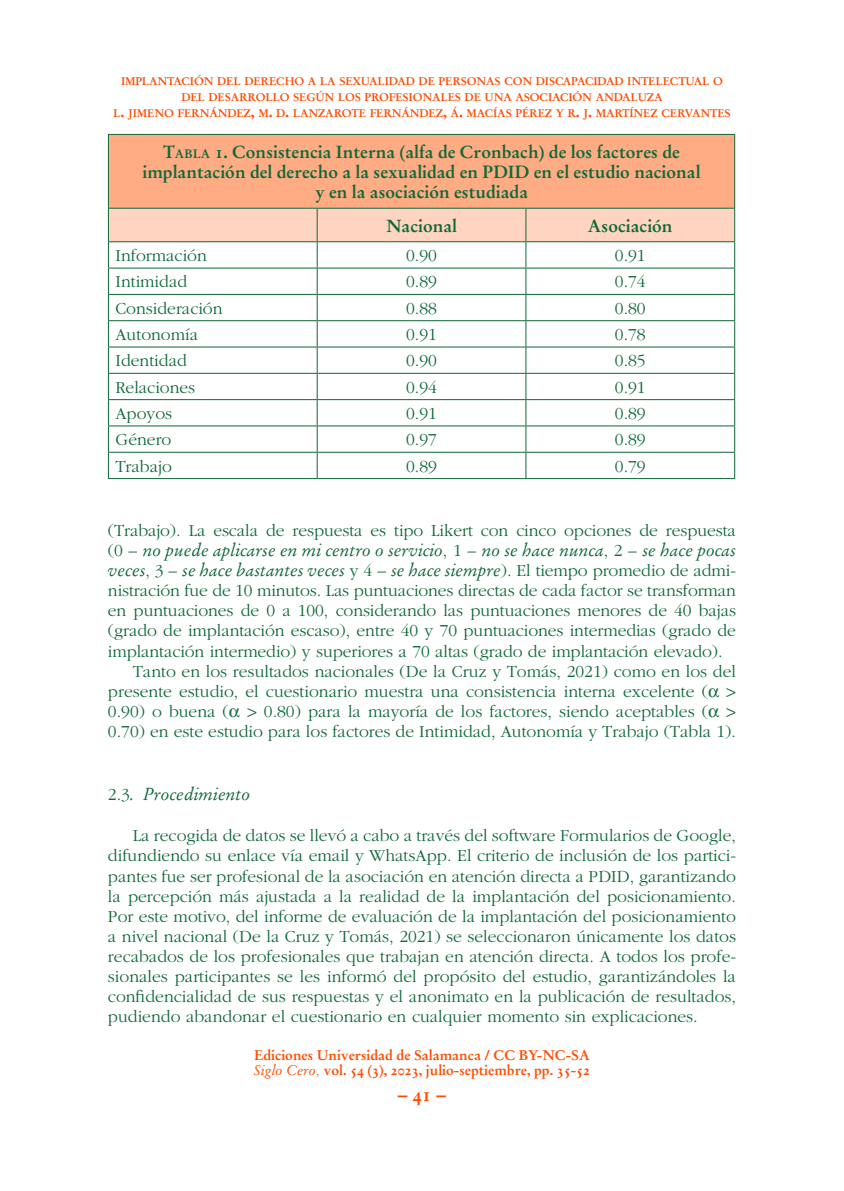
<style>
.page{position:relative;width:844px;height:1191px;background:#fff}
.page>*{position:absolute;margin:0;border:0;box-sizing:border-box;transform-origin:0 0}
.t1{font:19.25px "Stempel Garamond Bold Os F";color:#ff4c00}
.TEX_de_párrafo_N_part{font:300 17.5px/20.1px "ITC Garamond Std";color:#0f6838;text-align:justify}
.tabla{font:300 17.5px "ITC Garamond Std";color:#0f6838}
.tabla_titulo{font:17.5px/20.1px "Stempel Garamond Bold Os F";color:#0f6838;text-align:center}
.tabla_subtitulo{font:17.5px "Stempel Garamond Bold Os F";color:#0f6838}
.TEX_Cab_Cur{font:17.5px "Stempel Garamond Italic Os F";color:#0f6838}
.t2{font:14px/15.8px "Stempel Garamond Bold Os F";color:#ff4c00}
.t3{font:11.03px/15.8px "Stempel Garamond Bold Os F";letter-spacing:-.015em;color:#ff4c00;text-align:center}
.s1{font-size:15.75px}
.s2{font-style:inherit}
.s3{font-size:12.25px}
.s4{font-family:"Stempel Garamond Italic Os F";font-weight:400}
.s5{font-family:"ITC Garamond Std";font-weight:300}
.s6{font-family:"Stempel Garamond Italic Os F"}
</style>
<div class="page">
<div style="left:108px;top:134px;width:626px;height:74px;background:#ffac85"></div>
<hr style="left:108px;top:134px;width:209px;height:1px;background:#0f6838">
<hr style="left:108px;top:135px;width:1px;height:73px;background:#0f6838">
<hr style="left:317px;top:134px;width:209px;height:1px;background:#0f6838">
<hr style="left:526px;top:134px;width:209px;height:1px;background:#0f6838">
<hr style="left:734px;top:135px;width:1px;height:73px;background:#0f6838">
<svg style="left:108px;top:208px;width:627px;height:270px"></svg>
<hr style="left:108px;top:478px;width:209px;height:1px;background:#0f6838">
<hr style="left:317px;top:478px;width:209px;height:1px;background:#0f6838">
<hr style="left:526px;top:478px;width:209px;height:1px;background:#0f6838">
<p class="t3" style="left:113px;top:73px;width:618px">IMPLANTACIÓN DEL DERECHO A LA SEXUALIDAD DE PERSONAS CON DISCAPACIDAD INTELECTUAL O<br>DEL DESARROLLO SEGÚN LOS PROFESIONALES DE UNA ASOCIACIÓN ANDALUZA<br>L<span class="s1">.</span> JIMENO FERNÁNDEZ<span class="s1">,</span> M<span class="s1">.</span> D<span class="s1">.</span> LANZAROTE FERNÁNDEZ<span class="s1">,</span> Á<span class="s1">.</span> MACÍAS PÉREZ Y R<span class="s1">.</span> J<span class="s1">.</span> MARTÍNEZ CERVANTES</p>
<p class="tabla_titulo" style="left:142px;top:142px;width:559px"><span class="s2">T</span><span class="s3">ABLA</span> <span class="s2">1.</span> Consistencia Interna (alfa de Cronbach) de los factores de implantación del derecho a la sexualidad en PDID en el estudio nacional y en la asociación estudiada</p>
<p class="tabla_subtitulo" style="left:386px;top:215px;width:72px">Nacional</p>
<p class="tabla_subtitulo" style="left:588px;top:215px;width:86px">Asociación</p>
<p class="tabla" style="left:115px;top:246px;width:93px">Información</p>
<p class="tabla" style="left:406px;top:246px;width:32px">0.90</p>
<p class="tabla" style="left:614px;top:246px;width:32px">0.91</p>
<p class="tabla" style="left:115px;top:272px;width:73px">Intimidad</p>
<p class="tabla" style="left:406px;top:272px;width:32px">0.89</p>
<p class="tabla" style="left:614px;top:272px;width:32px">0.74</p>
<p class="tabla" style="left:115px;top:299px;width:109px">Consideración</p>
<p class="tabla" style="left:406px;top:299px;width:32px">0.88</p>
<p class="tabla" style="left:614px;top:299px;width:32px">0.80</p>
<p class="tabla" style="left:115px;top:325px;width:84px">Autonomía</p>
<p class="tabla" style="left:406px;top:325px;width:32px">0.91</p>
<p class="tabla" style="left:614px;top:325px;width:32px">0.78</p>
<p class="tabla" style="left:115px;top:351px;width:73px">Identidad</p>
<p class="tabla" style="left:406px;top:351px;width:32px">0.90</p>
<p class="tabla" style="left:614px;top:351px;width:32px">0.85</p>
<p class="tabla" style="left:115px;top:378px;width:81px">Relaciones</p>
<p class="tabla" style="left:406px;top:378px;width:32px">0.94</p>
<p class="tabla" style="left:614px;top:378px;width:32px">0.91</p>
<p class="tabla" style="left:115px;top:404px;width:58px">Apoyos</p>
<p class="tabla" style="left:406px;top:404px;width:32px">0.91</p>
<p class="tabla" style="left:614px;top:404px;width:32px">0.89</p>
<p class="tabla" style="left:115px;top:430px;width:57px">Género</p>
<p class="tabla" style="left:406px;top:430px;width:32px">0.97</p>
<p class="tabla" style="left:614px;top:430px;width:32px">0.89</p>
<p class="tabla" style="left:115px;top:457px;width:58px">Trabajo</p>
<p class="tabla" style="left:406px;top:457px;width:32px">0.89</p>
<p class="tabla" style="left:614px;top:457px;width:32px">0.79</p>
<p class="TEX_de_párrafo_N_part" style="left:108px;top:520px;width:629px">(Trabajo). La escala de respuesta es tipo Likert con cinco opciones de respuesta (0 – <span class="s4">no puede aplicarse en mi centro o servicio</span>, 1 – <span class="s4">no se hace nunca</span>, 2 – <span class="s4">se hace pocas veces</span>, 3 – <span class="s4">se hace bastantes veces</span> y 4 – <span class="s4">se hace siempre</span>). El tiempo promedio de admi&shy;nistración fue de 10 minutos. Las puntuaciones directas de cada factor se transforman en puntuaciones de 0 a 100, considerando las puntuaciones menores de 40 bajas (grado de implantación escaso), entre 40 y 70 puntuaciones intermedias (grado de implantación intermedio) y superiores a 70 altas (grado de implantación elevado).</p>
<p class="TEX_de_párrafo_N_part" style="left:108px;top:661px;width:629px;text-indent:25px">Tanto en los resultados nacionales (De la Cruz y Tomás, 2021) como en los del presente estudio, el cuestionario muestra una consistencia interna excelente ( &gt; 0.90) o buena ( &gt; 0.80) para la mayoría de los factores, siendo aceptables ( &gt; 0.70) en este estudio para los factores de Intimidad, Autonomía y Trabajo (Tabla 1).</p>
<p class="TEX_Cab_Cur" style="left:108px;top:783px;width:144px"><span class="s5">2.3</span>. Procedimiento</p>
<p class="TEX_de_párrafo_N_part" style="left:108px;top:826px;width:629px;text-indent:25px">La recogida de datos se llevó a cabo a través del software Formularios de Google, difundiendo su enlace vía email y WhatsApp. El criterio de inclusión de los partici&shy;pantes fue ser profesional de la asociación en atención directa a PDID, garantizando la percepción más ajustada a la realidad de la implantación del posicionamiento.<br>Por este motivo, del informe de evaluación de la implantación del posicionamiento a nivel nacional (De la Cruz y Tomás, 2021) se seleccionaron únicamente los datos recabados de los profesionales que trabajan en atención directa. A todos los profe&shy;sionales participantes se les informó del propósito del estudio, garantizándoles la confidencialidad de sus respuestas y el anonimato en la publicación de resultados, pudiendo abandonar el cuestionario en cualquier momento sin explicaciones.</p>
<p class="t2" style="left:254px;top:1046px;width:338px">Ediciones Universidad de Salamanca / CC BY-NC-SA<br><span class="s6">Siglo Cero</span><span class="s5">,</span> vol. 54 (3), 2023, julio-septiembre, pp. 35-52</p>
<p class="t1" style="left:398px;top:1082px;width:50px">– 41 –</p>
</div>
